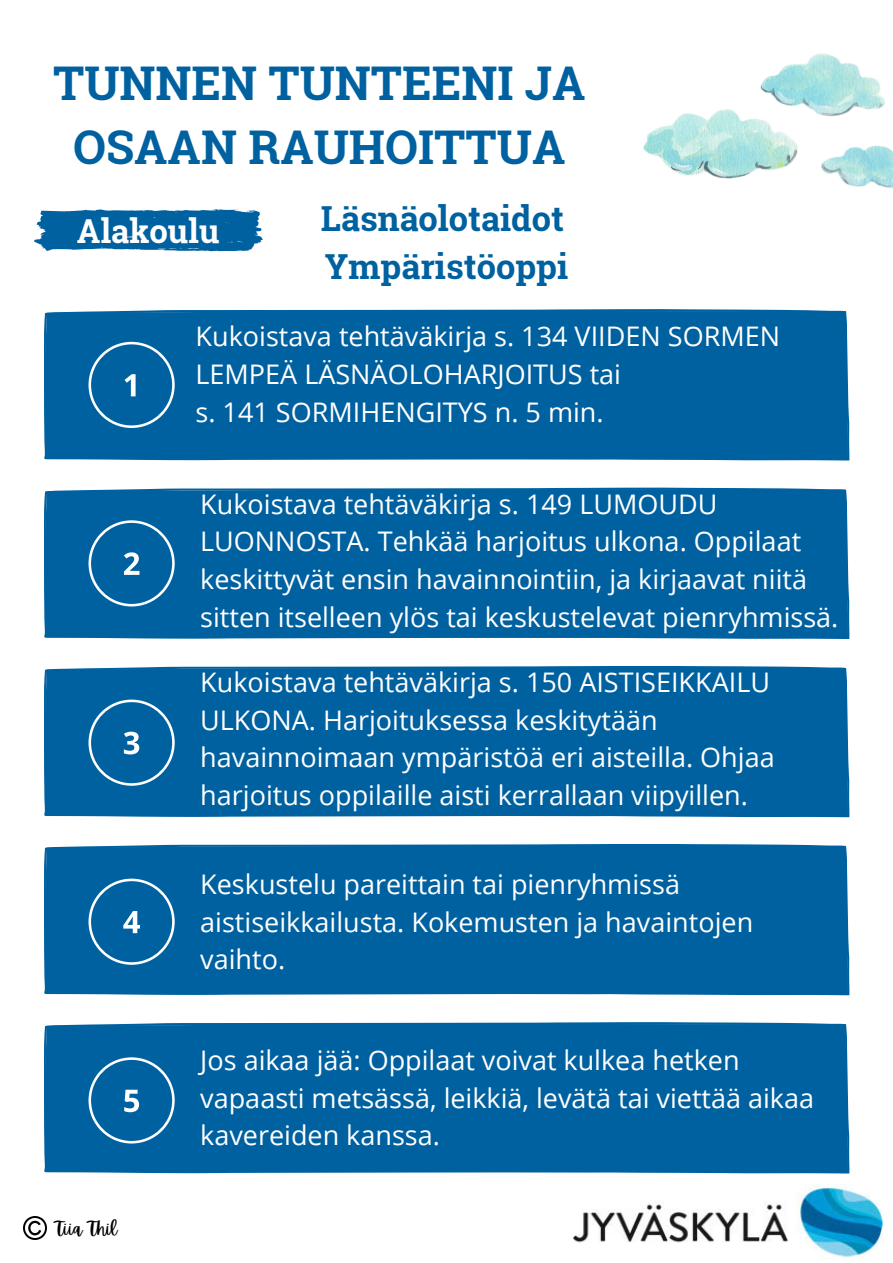
<style>
.page{position:relative;width:893px;height:1263px;background:#fff}
.page>*{position:absolute;margin:0;border:0;box-sizing:border-box;transform-origin:0 0}
.t1{font:700 46.5px/64.7px "Roboto Slab";color:#0061a0;text-align:center}
.t2{font:700 34.5px "Roboto Slab";color:#0061a0}
.t3{font:700 33px "Roboto Slab";color:#fff}
.t4{font:27px/37.7px "Open Sans";color:#fff}
.t5{font:18px "Apricots";color:#000}
</style>
<div class="page">
<div style="left:44px;top:666px;width:805px;height:151px;background:#0061a0"></div>
<div style="left:44px;top:844px;width:805px;height:151px;background:#0061a0"></div>
<div style="left:44px;top:488px;width:805px;height:151px;background:#0061a0"></div>
<div style="left:44px;top:309px;width:805px;height:152px;background:#0061a0"></div>
<svg style="left:88px;top:342px;width:87px;height:86px;background:#1b71aa"></svg>
<svg style="left:88px;top:520px;width:87px;height:86px;background:#1d72aa"></svg>
<svg style="left:88px;top:699px;width:87px;height:87px;background:#1d72aa"></svg>
<svg style="left:88px;top:879px;width:87px;height:86px;background:#1d73aa"></svg>
<svg style="left:34px;top:209px;width:229px;height:42px;background:#1c72aa"></svg>
<img style="left:643px;top:53px;width:250px;height:135px">
<div style="left:44px;top:1022px;width:805px;height:151px;background:#0061a0"></div>
<svg style="left:88px;top:1050px;width:87px;height:93px;background:#1b71aa"></svg>
<img style="left:574px;top:1186px;width:308px;height:73px">
<img style="left:24px;top:1216px;width:23px;height:23px">
<p class="t1" style="left:53px;top:49px;width:534px">TUNNEN TUNTEENI JA<br>OSAAN RAUHOITTUA</p>
<p class="t2" style="left:321px;top:195px;width:244px">Läsnäolotaidot</p>
<p class="t2" style="left:325px;top:243px;width:245px">Ympäristöoppi</p>
<p class="t4" style="left:196px;top:317px;width:586px">Kukoistava tehtäväkirja s. 134 VIIDEN SORMEN<br>LEMPEÄ LÄSNÄOLOHARJOITUS tai</p>
<p class="t4" style="left:196px;top:392px;width:410px">s. 141 SORMIHENGITYS n. 5 min.</p>
<p class="t3" style="left:77px;top:208px;width:144px">Alakoulu</p>
<p class="t4" style="left:200px;top:484px;width:640px">Kukoistava tehtäväkirja s. 149 LUMOUDU LUONNOSTA. Tehkää harjoitus ulkona. Oppilaat keskittyvät ensin havainnointiin, ja kirjaavat niitä sitten itselleen ylös tai keskustelevat pienryhmissä.</p>
<p class="t4" style="left:200px;top:662px;width:576px">Kukoistava tehtäväkirja s. 150 AISTISEIKKAILU ULKONA. Harjoituksessa keskitytään havainnoimaan ympäristöä eri aisteilla. Ohjaa harjoitus oppilaille aisti kerrallaan viipyillen.</p>
<p class="t4" style="left:200px;top:864px;width:554px">Keskustelu pareittain tai pienryhmissä aistiseikkailusta. Kokemusten ja havaintojen vaihto.</p>
<p class="t5" style="left:55px;top:1218px;width:63px">Tiia Thil</p>
<p class="t4" style="left:200px;top:1041px;width:615px">Jos aikaa jää: Oppilaat voivat kulkea hetken vapaasti metsässä, leikkiä, levätä tai viettää aikaa kavereiden kanssa.</p>
</div>
